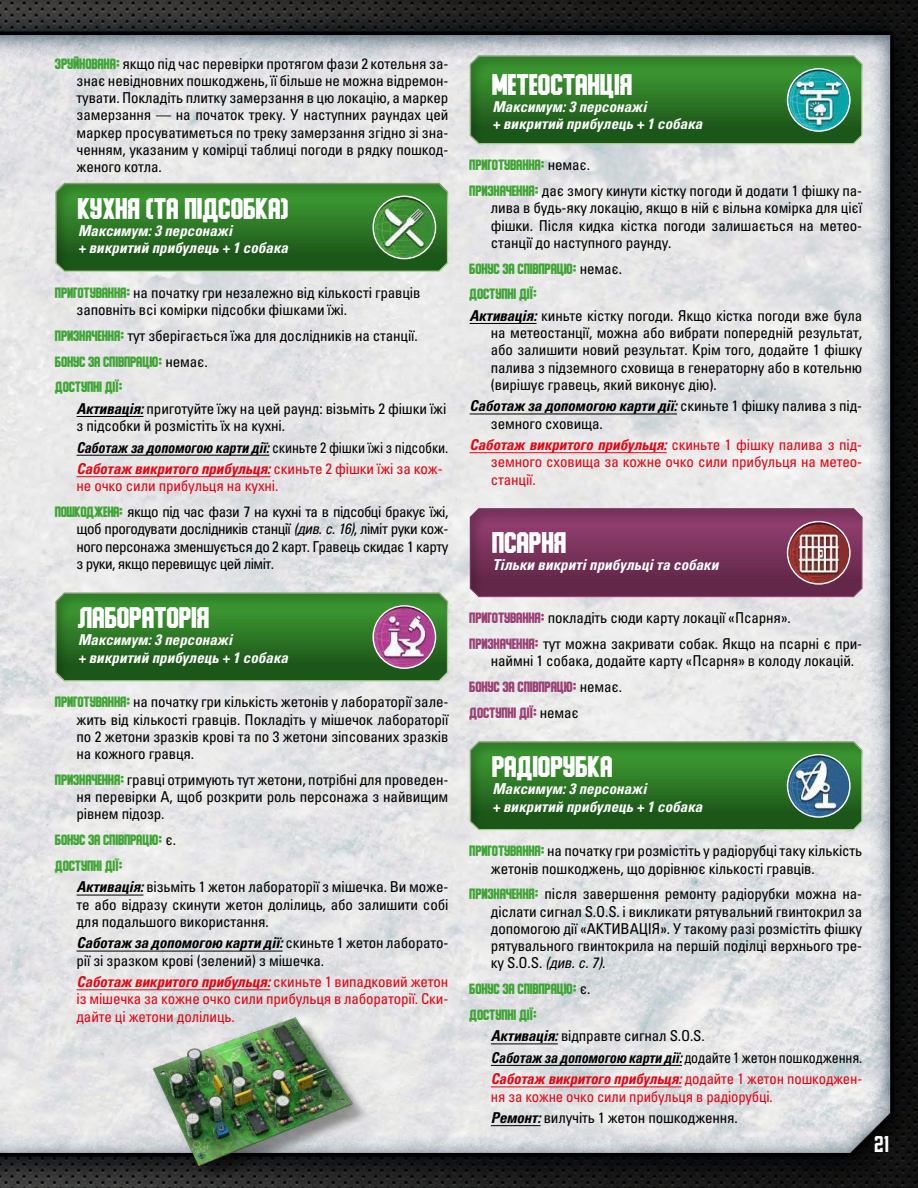
<style>
.page{position:relative;width:918px;height:1188px;background:#fff}
.page>*{position:absolute;margin:0;border:0;box-sizing:border-box;transform-origin:0 0}
.t1{font:24px "Ponter S";color:#fff}
.t2{font:21px "Prohibition";color:#fff}
.t3{font:condensed 15px/17.2px "Univers LTCYR 57";letter-spacing:-.01em;color:#000;text-align:justify}
.t4{font:15px/17.2px "Univers LTCYR 67 Bold Cond Obl";color:#fff}
.t5{font:15px/21.5px "Univers LTCYR 67 Bold Cond Obl";letter-spacing:-.01em;color:#000;scale:.93 1}
.t6{font:condensed 15px/17.2px "Univers LTCYR 57";letter-spacing:-.01em;color:#e30613}
.t7{font:15px "Univers LTCYR 67 Bold Cond Obl";letter-spacing:-.01em;color:#000}
.t8{font:15px "Univers LTCYR 67 Bold Cond Obl";letter-spacing:-.01em;color:#e30613}
.t9{font:condensed 15px/25.8px "Univers LTCYR 57";letter-spacing:-.035em;color:#000}
.t10{font:12px/25.8px "Ponter S";letter-spacing:-.01em;color:#3fa535}
.t11{font:12px/25.8px "Ponter S";letter-spacing:-.01em;color:#9b4276}
.s1{font-family:"Ponter S";font-stretch:normal;font-size:12px;color:#3fa535}
.s2{font-family:"Prohibition";font-stretch:normal;color:#3fa535}
.s3{font-family:"Prohibition";font-size:15px}
.s4{font-family:"Univers LTCYR 57";font-stretch:condensed;font-size:15px;color:#000}
.s5{font-family:"Univers LTCYR 67 Bold Cond Obl";font-stretch:normal}
.s6{font-family:"Univers LTCYR 57";font-stretch:condensed}
.s7{color:#e30613}
.s8{font-family:"Univers LTCYR 57";font-stretch:condensed;color:#e30613}
.s9{font-family:"Univers LTCYR 57 Condensed Obl";font-stretch:normal}
.s10{font-family:"Ponter S";font-stretch:normal;font-size:12px;color:#9b4276}
.s11{font-family:"Prohibition";font-stretch:normal;color:#9b4276}
.s12{font-family:"Univers LTCYR 67 Bold Cond Obl";font-stretch:normal;color:#000}
.s13{color:#000}
</style>
<div class="page">
<img style="left:0;top:0;width:918px;height:1188px">
<hr style="left:77px;top:416px;width:66px;height:1px;background:#000">
<hr style="left:77px;top:455px;width:192px;height:1px;background:#000">
<hr style="left:77px;top:476px;width:193px;height:1px;background:#e30613">
<hr style="left:77px;top:895px;width:66px;height:1px;background:#000">
<hr style="left:77px;top:951px;width:206px;height:1px;background:#000">
<hr style="left:77px;top:989px;width:193px;height:1px;background:#e30613">
<div style="left:42px;top:170px;width:438px;height:105px;background:#000;opacity:.25"></div>
<div style="left:42px;top:579px;width:438px;height:105px;background:#000;opacity:.25"></div>
<hr style="left:470px;top:323px;width:67px;height:1px;background:#000">
<hr style="left:470px;top:414px;width:207px;height:1px;background:#000">
<hr style="left:470px;top:452px;width:197px;height:1px;background:#e30613">
<hr style="left:491px;top:1044px;width:67px;height:1px;background:#000">
<hr style="left:491px;top:1065px;width:191px;height:1px;background:#000">
<hr style="left:491px;top:1087px;width:190px;height:1px;background:#e30613">
<hr style="left:491px;top:1125px;width:50px;height:1px;background:#000">
<div style="left:456px;top:42px;width:438px;height:105px;background:#000;opacity:.25"></div>
<div style="left:456px;top:495px;width:438px;height:105px;background:#000;opacity:.25"></div>
<div style="left:456px;top:728px;width:438px;height:105px;background:#000;opacity:.25"></div>
<div style="left:157px;top:1022px;width:213px;height:161px;background:#000;opacity:.4"></div>
<img style="left:151px;top:1015px;width:204px;height:153px">
<p class="t3" style="left:77px;top:54px;width:373px;text-indent:-21px"><span class="s1">ЗРУЙНОВАНА</span><span class="s2">:</span> якщо під час перевірки протягом фази 2 котельня за&shy;знає невідновних пошкоджень, її більше не можна відремон&shy;тувати. Покладіть плитку замерзання в цю локацію, а маркер замерзання — на початок треку. У наступних раундах цей маркер просуватиметься по треку замерзання згідно зі зна&shy;ченням, указаним у комірці таблиці погоди в рядку пошкод&shy;женого котла.</p>
<h1 class="t1" style="left:78px;top:193px;width:213px">КУХНЯ (ТА ПІДСОБКА)</h1>
<p class="t4" style="left:78px;top:222px;width:212px">Максимум: 3 персонажі<br>+ викритий прибулець + 1 собака</p>
<p class="t3" style="left:77px;top:283px;width:345px;text-indent:-21px"><span class="s1">ПРИГОТУВАННЯ</span><span class="s2">:</span> на початку гри незалежно від кількості гравців заповніть всі комірки підсобки фішками їжі.</p>
<p class="t3" style="left:55px;top:326px;width:364px"><span class="s1">ПРИЗНАЧЕННЯ</span><span class="s2">:</span> тут зберігається їжа для дослідників на станції.</p>
<p class="t10" style="left:55px;top:348px;width:154px">БОНУС ЗА СПІВПРАЦЮ<span class="s3">:</span> <span class="s4">немає.<br></span>ДОСТУПНІ ДІЇ<span class="s3">:</span></p>
<p class="t3" style="left:77px;top:399px;width:371px"><span class="s5">Активація:</span> приготуйте їжу на цей раунд: візьміть 2 фішки їжі з підсобки й розмістіть їх на кухні.</p>
<p class="t5" style="left:77px;top:436px;width:401px">Саботаж за допомогою карти дії: <span class="s6">скиньте 2 фішки їжі з підсобки.<br></span><span class="s7">Саботаж викритого прибульця:</span> <span class="s8">скиньте 2 фішки їжі за кож-</span></p>
<p class="t9" style="left:55px;top:473px;width:395px;text-indent:21px"><span class="s7">не очко сили прибульця на кухні.<br></span><span class="s1">ПОШКОДЖЕНА</span><span class="s2">:</span> якщо під час фази 7 на кухні та в підсобці бракує їжі,</p>
<p class="t3" style="left:77px;top:520px;width:373px">щоб прогодувати дослідників станції <span class="s9">(див. с. 16)</span>, ліміт руки кож&shy;ного персонажа зменшується до 2 карт. Гравець скидає 1 карту з руки, якщо перевищує цей ліміт.</p>
<h1 class="t1" style="left:78px;top:603px;width:133px">ЛАБОРАТОРІЯ</h1>
<p class="t4" style="left:78px;top:631px;width:212px">Максимум: 3 персонажі<br>+ викритий прибулець + 1 собака</p>
<p class="t3" style="left:77px;top:693px;width:373px;text-indent:-21px"><span class="s1">ПРИГОТУВАННЯ</span><span class="s2">:</span> на початку гри кількість жетонів у лабораторії зале&shy;жить від кількості гравців. Покладіть у мішечок лабораторії по 2 жетони зразків крові та по 3 жетони зіпсованих зразків на кожного гравця.</p>
<p class="t3" style="left:77px;top:771px;width:373px;text-indent:-21px"><span class="s1">ПРИЗНАЧЕННЯ</span><span class="s2">:</span> гравці отримують тут жетони, потрібні для проведен&shy;ня перевірки А, щоб розкрити роль персонажа з найвищим рівнем підозр.</p>
<p class="t10" style="left:55px;top:827px;width:122px">БОНУС ЗА СПІВПРАЦЮ<span class="s3">:</span> <span class="s4">є.<br></span>ДОСТУПНІ ДІЇ<span class="s3">:</span></p>
<p class="t3" style="left:77px;top:878px;width:373px"><span class="s5">Активація:</span> візьміть 1 жетон лабораторії з мішечка. Ви може&shy;те або відразу скинути жетон долілиць, або залишити собі для подальшого використання.</p>
<p class="t7" style="left:77px;top:934px;width:373px">Саботаж за допомогою карти дії: <span class="s6">скиньте 1 жетон лаборато-</span></p>
<p class="t3" style="left:77px;top:951px;width:249px">рії зі зразком крові (зелений) з мішечка.</p>
<p class="t8" style="left:77px;top:973px;width:373px">Саботаж викритого прибульця: <span class="s6">скиньте 1 випадковий жетон</span></p>
<p class="t6" style="left:77px;top:990px;width:373px">із мішечка за кожне очко сили прибульця в лабораторії. Ски&shy;дайте ці жетони долілиць.</p>
<h1 class="t1" style="left:492px;top:69px;width:142px">МЕТЕОСТАНЦІЯ</h1>
<p class="t4" style="left:492px;top:98px;width:212px">Максимум: 3 персонажі<br>+ викритий прибулець + 1 собака</p>
<p class="t10" style="left:470px;top:152px;width:122px">ПРИГОТУВАННЯ<span class="s3">:</span> <span class="s4">немає.</span></p>
<p class="t3" style="left:491px;top:182px;width:373px;text-indent:-21px"><span class="s1">ПРИЗНАЧЕННЯ</span><span class="s2">:</span> дає змогу кинути кістку погоди й додати 1 фішку па&shy;лива в будь-яку локацію, якщо в ній є вільна комірка для цієї фішки. Після кидка кістка погоди залишається на метео&shy;станції до наступного раунду.</p>
<p class="t10" style="left:470px;top:255px;width:154px">БОНУС ЗА СПІВПРАЦЮ<span class="s3">:</span> <span class="s4">немає.<br></span>ДОСТУПНІ ДІЇ<span class="s3">:</span></p>
<p class="t3" style="left:491px;top:306px;width:373px;text-indent:-21px"><span class="s5">Активація:</span> киньте кістку погоди. Якщо кістка погоди вже була на метеостанції, можна або вибрати попередній результат, або залишити новий результат. Крім того, додайте 1 фішку палива з підземного сховища в генераторну або в котельню (вирішує гравець, який виконує дію).</p>
<p class="t7" style="left:470px;top:397px;width:394px">Саботаж за допомогою карти дії: <span class="s6">скиньте 1 фішку палива з під-</span></p>
<p class="t3" style="left:491px;top:414px;width:113px">земного сховища.</p>
<p class="t8" style="left:470px;top:436px;width:394px">Саботаж викритого прибульця: <span class="s6">скиньте 1 фішку палива з під-</span></p>
<p class="t6" style="left:491px;top:453px;width:373px">земного сховища за кожне очко сили прибульця на метео&shy;станції.</p>
<h1 class="t1" style="left:492px;top:527px;width:76px">ПСАРНЯ</h1>
<p class="t4" style="left:492px;top:556px;width:228px">Тільки викриті прибульці та собаки</p>
<p class="t3" style="left:470px;top:605px;width:394px;line-height:25.8px"><span class="s10">ПРИГОТУВАННЯ</span><span class="s11">:</span> покладіть сюди карту локації «Псарня».<br><span class="s10">ПРИЗНАЧЕННЯ</span><span class="s11">:</span> тут можна закривати собак. Якщо на псарні є при-</p>
<p class="t3" style="left:491px;top:652px;width:365px">наймні 1 собака, додайте карту «Псарня» в колоду локацій.</p>
<p class="t11" style="left:470px;top:674px;width:154px">БОНУС ЗА СПІВПРАЦЮ<span class="s3">:</span> <span class="s4">немає.<br></span>ДОСТУПНІ ДІЇ<span class="s3">:</span> <span class="s4">немає</span></p>
<h1 class="t1" style="left:492px;top:752px;width:122px">РАДІОРУБКА</h1>
<p class="t4" style="left:492px;top:780px;width:212px">Максимум: 3 персонажі<br>+ викритий прибулець + 1 собака</p>
<p class="t3" style="left:491px;top:842px;width:373px;text-indent:-21px"><span class="s1">ПРИГОТУВАННЯ</span><span class="s2">:</span> на початку гри розмістіть у радіорубці таку кількість жетонів пошкоджень, що дорівнює кількості гравців.</p>
<p class="t3" style="left:491px;top:885px;width:373px;text-indent:-21px"><span class="s1">ПРИЗНАЧЕННЯ</span><span class="s2">:</span> після завершення ремонту радіорубки можна на&shy;діслати сигнал S.O.S. і викликати рятувальний гвинтокрил за допомогою дії «АКТИВАЦІЯ». У такому разі розмістіть фішку рятувального гвинтокрила на першій поділці верхнього тре&shy;ку S.O.S. <span class="s9">(див. с. 7)</span>.</p>
<p class="t10" style="left:470px;top:976px;width:122px">БОНУС ЗА СПІВПРАЦЮ<span class="s3">:</span> <span class="s4">є.<br></span>ДОСТУПНІ ДІЇ<span class="s3">:</span></p>
<p class="t3" style="left:491px;top:1027px;width:215px"><span class="s5">Активація:</span> відправте сигнал S.O.S.</p>
<p class="t5" style="left:491px;top:1046px;width:401px">Саботаж за допомогою карти дії: <span class="s6">додайте 1 жетон пошкодження.<br></span><span class="s7">Саботаж викритого прибульця:</span> <span class="s8">додайте 1 жетон пошкоджен-</span></p>
<p class="t6" style="left:491px;top:1085px;width:283px;line-height:21.5px">ня за кожне очко сили прибульця в радіорубці.<br><span class="s12">Ремонт:</span> <span class="s13">вилучіть 1 жетон пошкодження.</span></p>
<h2 class="t2" style="left:874px;top:1129px;width:16px">21</h2>
</div>
